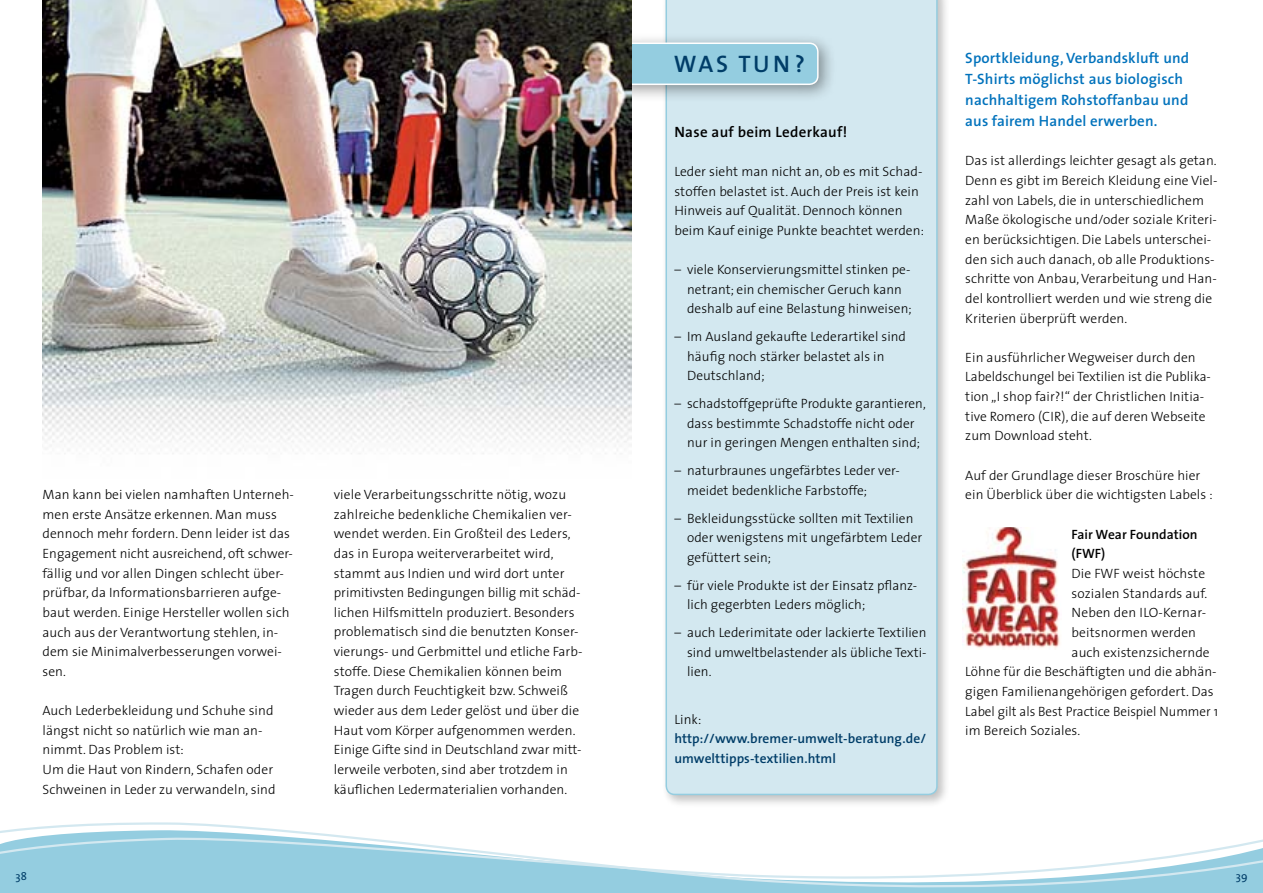
<style>
.page{position:relative;width:1263px;height:893px;background:#fff}
.page>*{position:absolute;margin:0;border:0;box-sizing:border-box;transform-origin:0 0}
.t1{font:600 24px "The Mix";color:#003d68}
.t2{font:600 15px/21px "The Sans";letter-spacing:.01em;color:#0072bc}
.t3{font:600 15px "The Sans";letter-spacing:.02em;color:#000}
.t4{font:300 13.5px/19.6px "The Sans";letter-spacing:.005em;color:#000}
.t5{font:600 13.5px/19.5px "The Sans";letter-spacing:.005em;color:#003d68}
.t6{font:600 13.5px/19.6px "The Sans";letter-spacing:.005em;color:#000}
.t7{font:11.25px "The Sans";color:#003d68}
</style>
<div class="page">
<div style="left:662px;top:0;width:288px;height:807px;background:#000;opacity:.25"></div>
<div style="left:665px;top:0;width:273px;height:795px;background:#d3e8f0"></div>
<div style="left:608px;top:32px;width:228px;height:71px;background:#000;opacity:.4"></div>
<div style="left:619px;top:43px;width:199px;height:41px;background:#94cde0;border-radius:9px"></div>
<div style="left:619px;top:43px;width:200px;height:42px;border:2px solid #fff;border-radius:9px"></div>
<img style="left:43px;top:0;width:588px;height:454px">
<svg style="left:0;top:822px;width:1263px;height:71px"></svg>
<img style="left:962px;top:527px;width:98px;height:123px">
<p class="t4" style="left:43px;top:484px;width:253px">Man kann bei vielen namhaften Unterneh&shy;men erste Ansätze erkennen. Man muss dennoch mehr fordern. Denn leider ist das Engagement nicht ausreichend, oft schwer&shy;fällig und vor allen Dingen schlecht über&shy;prüfbar, da Informationsbarrieren aufge&shy;baut werden. Einige Hersteller wollen sich auch aus der Verantwortung stehlen, in&shy;dem sie Minimalverbesserungen vorwei&shy;sen.</p>
<p class="t4" style="left:43px;top:700px;width:235px">Auch Lederbekleidung und Schuhe sind längst nicht so natürlich wie man an&shy;nimmt. Das Problem ist:<br>Um die Haut von Rindern, Schafen oder Schweinen in Leder zu verwandeln, sind</p>
<p class="t4" style="left:334px;top:484px;width:250px">viele Verarbeitungsschritte nötig, wozu zahlreiche bedenkliche Chemikalien ver&shy;wendet werden. Ein Großteil des Leders, das in Europa weiterverarbeitet wird, stammt aus Indien und wird dort unter primitivsten Bedingungen billig mit schäd&shy;lichen Hilfsmitteln produziert. Besonders problematisch sind die benutzten Konser&shy;vierungs- und Gerbmittel und etliche Farb&shy;stoffe. Diese Chemikalien können beim Tragen durch Feuchtigkeit bzw. Schweiß wieder aus dem Leder gelöst und über die Haut vom Körper aufgenommen werden.<br>Einige Gifte sind in Deutschland zwar mitt&shy;lerweile verboten, sind aber trotzdem in käuflichen Ledermaterialien vorhanden.</p>
<h1 class="t1" style="left:674px;top:44px;width:133px">WAS TUN?</h1>
<p class="t3" style="left:674px;top:119px;width:174px">Nase auf beim Lederkauf!</p>
<p class="t4" style="left:674px;top:161px;width:251px">Leder sieht man nicht an, ob es mit Schad&shy;stoffen belastet ist. Auch der Preis ist kein Hinweis auf Qualität. Dennoch können beim Kauf einige Punkte beachtet werden:</p>
<p class="t4" style="left:687px;top:259px;width:226px;text-indent:-13px">– viele Konservierungsmittel stinken pe&shy;netrant; ein chemischer Geruch kann deshalb auf eine Belastung hinweisen;</p>
<p class="t4" style="left:687px;top:326px;width:220px;text-indent:-13px">– Im Ausland gekaufte Lederartikel sind häufig noch stärker belastet als in<br>Deutschland;</p>
<p class="t4" style="left:674px;top:393px;width:253px;text-align:center">– schadstoffgeprüfte Produkte garantieren, dass bestimmte Schadstoffe nicht oder<br>nur in geringen Mengen enthalten sind;</p>
<p class="t4" style="left:687px;top:460px;width:213px;text-indent:-13px">– naturbraunes ungefärbtes Leder ver&shy;meidet bedenkliche Farbstoffe;</p>
<p class="t4" style="left:687px;top:508px;width:237px;text-indent:-13px">– Bekleidungsstücke sollten mit Textilien oder wenigstens mit ungefärbtem Leder gefüttert sein;</p>
<p class="t4" style="left:687px;top:575px;width:232px;text-indent:-13px">– für viele Produkte ist der Einsatz pflanz&shy;lich gegerbten Leders möglich;</p>
<p class="t4" style="left:687px;top:622px;width:241px;text-align:justify;text-indent:-13px">– auch Lederimitate oder lackierte Textilien sind umweltbelastender als übliche Texti&shy;lien.</p>
<p class="t4" style="left:674px;top:709px;width:28px">Link:</p>
<p class="t5" style="left:674px;top:729px;width:253px">http://www.bremer-umwelt-beratung.de/ umwelttipps-textilien.html</p>
<p class="t2" style="left:965px;top:47px;width:225px">Sportkleidung, Verbandskluft und T-Shirts möglichst aus biologisch nachhaltigem Rohstoffanbau und aus fairem Handel erwerben.</p>
<p class="t4" style="left:965px;top:150px;width:254px">Das ist allerdings leichter gesagt als getan.<br>Denn es gibt im Bereich Kleidung eine Viel&shy;zahl von Labels, die in unterschiedlichem Maße ökologische und/oder soziale Kriteri&shy;en berücksichtigen. Die Labels unterschei&shy;den sich auch danach, ob alle Produktions&shy;schritte von Anbau, Verarbeitung und Han&shy;del kontrolliert werden und wie streng die Kriterien überprüft werden.</p>
<p class="t4" style="left:965px;top:347px;width:246px">Ein ausführlicher Wegweiser durch den Labeldschungel bei Textilien ist die Publika&shy;tion „I shop fair?!“ der Christlichen Initia&shy;tive Romero (CIR), die auf deren Webseite zum Download steht.</p>
<p class="t4" style="left:965px;top:465px;width:249px">Auf der Grundlage dieser Broschüre hier ein Überblick über die wichtigsten Labels :</p>
<p class="t6" style="left:1071px;top:524px;width:127px">Fair Wear Foundation (FWF)</p>
<p class="t4" style="left:1071px;top:563px;width:135px">Die FWF weist höchste</p>
<p class="t4" style="left:1071px;top:583px;width:137px">sozialen Standards auf.</p>
<p class="t4" style="left:1071px;top:602px;width:136px">Neben den ILO-Kernar-</p>
<p class="t4" style="left:1071px;top:622px;width:126px">beitsnormen werden</p>
<p class="t4" style="left:1071px;top:642px;width:140px">auch existenzsichernde</p>
<p class="t4" style="left:965px;top:661px;width:253px">Löhne für die Beschäftigten und die abhän-</p>
<p class="t4" style="left:965px;top:681px;width:250px">gigen Familienangehörigen gefordert. Das</p>
<p class="t4" style="left:965px;top:701px;width:254px">Label gilt als Best Practice Beispiel Nummer 1</p>
<p class="t4" style="left:965px;top:720px;width:116px">im Bereich Soziales.</p>
<p class="t7" style="left:15px;top:867px;width:13px">38</p>
<p class="t7" style="left:1236px;top:867px;width:14px">39</p>
</div>
